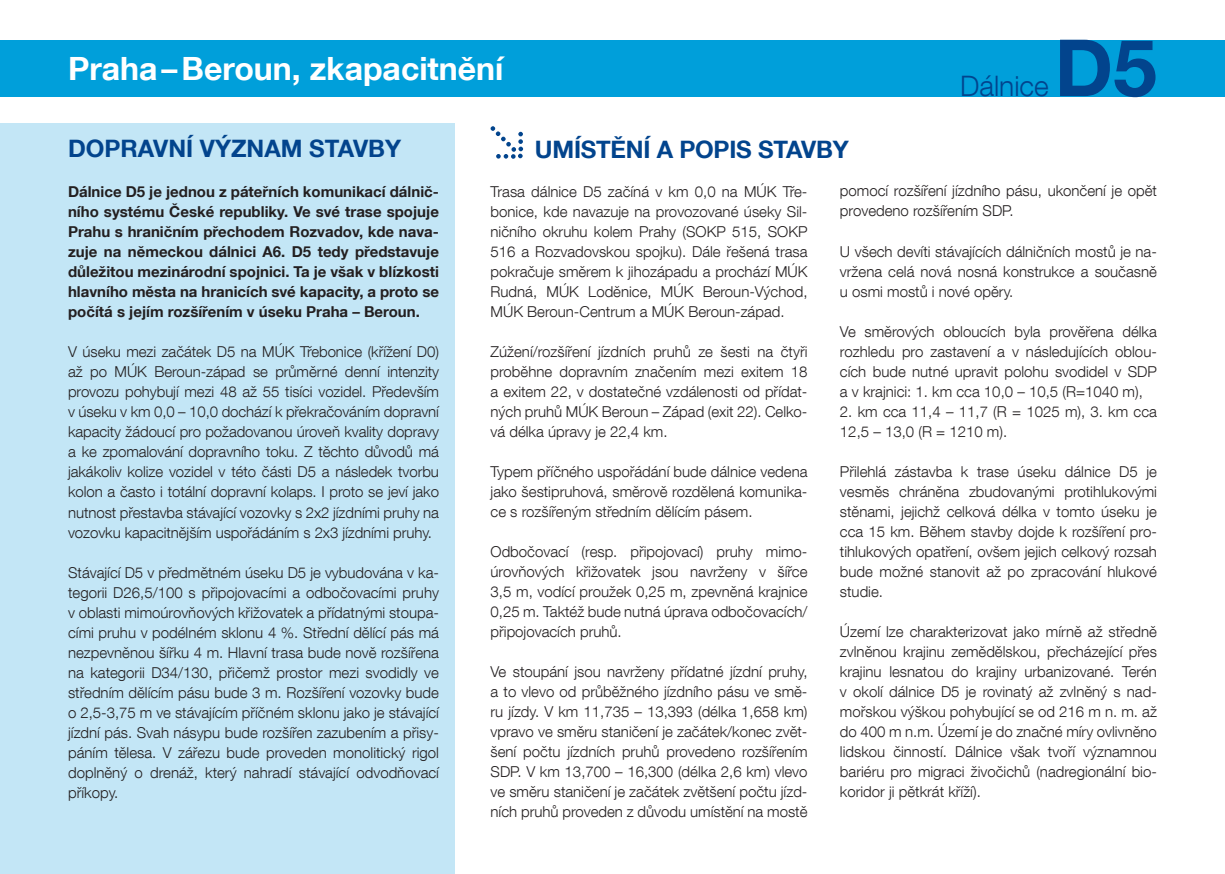
<style>
.page{position:relative;width:1225px;height:874px;background:#fff}
.page>*{position:absolute;margin:0;border:0;box-sizing:border-box;transform-origin:0 0}
.t1{font:700 78.8px "Helvetica Neue LT Com";color:#02448d}
.t2{font:700 32px "Helvetica Neue LT Com";color:#fff}
.t3{font:300 28.2px "Helvetica Neue LT Com";color:#02448d}
.t4{font:700 24px "Helvetica Neue LT Com";letter-spacing:-.01em;color:#02448d}
.t5{font:300 15px/20px "Helvetica Neue LT Com";color:#231f20;text-align:justify}
.t6{font:700 15px/20px "Helvetica Neue LT Com";color:#231f20;text-align:justify}
</style>
<div class="page">
<div style="left:0;top:40px;width:1225px;height:56px;background:#009fda"></div>
<div style="left:0;top:123px;width:455px;height:750px;background:#c3e6f6"></div>
<svg style="left:490px;top:126px;width:33px;height:33px"></svg>
<h2 class="t2" style="left:68px;top:48px;width:437px">Praha – Beroun, zkapacitnění</h2>
<h3 class="t4" style="left:68px;top:133px;width:334px">DOPRAVNÍ VÝZNAM STAVBY</h3>
<h3 class="t4" style="left:535px;top:134px;width:315px">UMÍSTĚNÍ A POPIS STAVBY</h3>
<h3 class="t3" style="left:960px;top:69px;width:90px">Dálnice</h3>
<h1 class="t1" style="left:1054px;top:18px;width:104px">D5</h1>
<p class="t6" style="left:68px;top:181px;width:372px">Dálnice D5 je jednou z páteřních komunikací dálnič&shy;ního systému České republiky. Ve své trase spojuje Prahu s hraničním přechodem Rozvadov, kde nava&shy;zuje na německou dálnici A6. D5 tedy představuje důležitou mezinárodní spojnici. Ta je však v blízkosti hlavního města na hranicích své kapacity, a proto se počítá s jejím rozšířením v úseku Praha – Beroun.</p>
<p class="t5" style="left:68px;top:341px;width:372px">V úseku mezi začátek D5 na MÚK Třebonice (křížení D0) až po MÚK Beroun-západ se průměrné denní intenzity provozu pohybují mezi 48 až 55 tisíci vozidel. Především v úseku v km 0,0 – 10,0 dochází k překračováním dopravní kapacity žádoucí pro požadovanou úroveň kvality dopravy a ke zpomalování dopravního toku. Z těchto důvodů má jakákoliv kolize vozidel v této části D5 a následek tvorbu kolon a často i totální dopravní kolaps. I proto se jeví jako nutnost přestavba stávající vozovky s 2x2 jízdními pruhy na vozovku kapacitnějším uspořádáním s 2x3 jízdními pruhy.</p>
<p class="t5" style="left:68px;top:561px;width:372px">Stávající D5 v předmětném úseku D5 je vybudována v ka&shy;tegorii D26,5/100 s připojovacími a odbočovacími pruhy v oblasti mimoúrovňových křižovatek a přídatnými stoupa&shy;cími pruhu v podélném sklonu 4 %. Střední dělící pás má nezpevněnou šířku 4 m. Hlavní trasa bude nově rozšířena na kategorii D34/130, přičemž prostor mezi svodidly ve středním dělícím pásu bude 3 m. Rozšíření vozovky bude o 2,5-3,75 m ve stávajícím příčném sklonu jako je stávající jízdní pás. Svah násypu bude rozšířen zazubením a přisy&shy;páním tělesa. V zářezu bude proveden monolitický rigol doplněný o drenáž, který nahradí stávající odvodňovací příkopy.</p>
<p class="t5" style="left:490px;top:181px;width:318px">Trasa dálnice D5 začíná v km 0,0 na MÚK Tře&shy;bonice, kde navazuje na provozované úseky Sil&shy;ničního okruhu kolem Prahy (SOKP 515, SOKP 516 a Rozvadovskou spojku). Dále řešená trasa pokračuje směrem k jihozápadu a prochází MÚK Rudná, MÚK Loděnice, MÚK Beroun-Východ, MÚK Beroun-Centrum a MÚK Beroun-západ.</p>
<p class="t5" style="left:490px;top:341px;width:318px">Zúžení/rozšíření jízdních pruhů ze šesti na čtyři proběhne dopravním značením mezi exitem 18 a exitem 22, v dostatečné vzdálenosti od přídat&shy;ných pruhů MÚK Beroun – Západ (exit 22). Celko&shy;vá délka úpravy je 22,4 km.</p>
<p class="t5" style="left:490px;top:461px;width:318px">Typem příčného uspořádání bude dálnice vedena jako šestipruhová, směrově rozdělená komunika&shy;ce s rozšířeným středním dělícím pásem.</p>
<p class="t5" style="left:490px;top:541px;width:318px">Odbočovací (resp. připojovací) pruhy mimo&shy;úrovňových křižovatek jsou navrženy v šířce 3,5 m, vodící proužek 0,25 m, zpevněná krajnice 0,25 m. Taktéž bude nutná úprava odbočovacích/ připojovacích pruhů.</p>
<p class="t5" style="left:490px;top:661px;width:318px">Ve stoupání jsou navrženy přídatné jízdní pruhy, a to vlevo od průběžného jízdního pásu ve smě&shy;ru jízdy. V km 11,735 – 13,393 (délka 1,658 km) vpravo ve směru staničení je začátek/konec zvět&shy;šení počtu jízdních pruhů provedeno rozšířením SDP. V km 13,700 – 16,300 (délka 2,6 km) vlevo ve směru staničení je začátek zvětšení počtu jízd&shy;ních pruhů proveden z důvodu umístění na mostě</p>
<p class="t5" style="left:840px;top:181px;width:318px">pomocí rozšíření jízdního pásu, ukončení je opět provedeno rozšířením SDP.</p>
<p class="t5" style="left:840px;top:241px;width:318px">U všech devíti stávajících dálničních mostů je na&shy;vržena celá nová nosná konstrukce a současně u osmi mostů i nové opěry.</p>
<p class="t5" style="left:840px;top:321px;width:318px">Ve směrových obloucích byla prověřena délka rozhledu pro zastavení a v následujících oblou&shy;cích bude nutné upravit polohu svodidel v SDP a v krajnici: 1. km cca 10,0 – 10,5 (R=1040 m),</p>
<p class="t5" style="left:840px;top:401px;width:318px">2. km cca 11,4 – 11,7 (R = 1025 m), 3. km cca<br>12,5 – 13,0 (R = 1210 m).</p>
<p class="t5" style="left:840px;top:461px;width:318px">Přilehlá zástavba k trase úseku dálnice D5 je vesměs chráněna zbudovanými protihlukovými stěnami, jejichž celková délka v tomto úseku je cca 15 km. Během stavby dojde k rozšíření pro&shy;tihlukových opatření, ovšem jejich celkový rozsah bude možné stanovit až po zpracování hlukové studie.</p>
<p class="t5" style="left:840px;top:621px;width:318px">Území lze charakterizovat jako mírně až středně zvlněnou krajinu zemědělskou, přecházející přes krajinu lesnatou do krajiny urbanizované. Terén v okolí dálnice D5 je rovinatý až zvlněný s nad&shy;mořskou výškou pohybující se od 216 m n. m. až do 400 m n.m. Území je do značné míry ovlivněno lidskou činností. Dálnice však tvoří významnou bariéru pro migraci živočichů (nadregionální bio&shy;koridor ji pětkrát kříží).</p>
</div>
